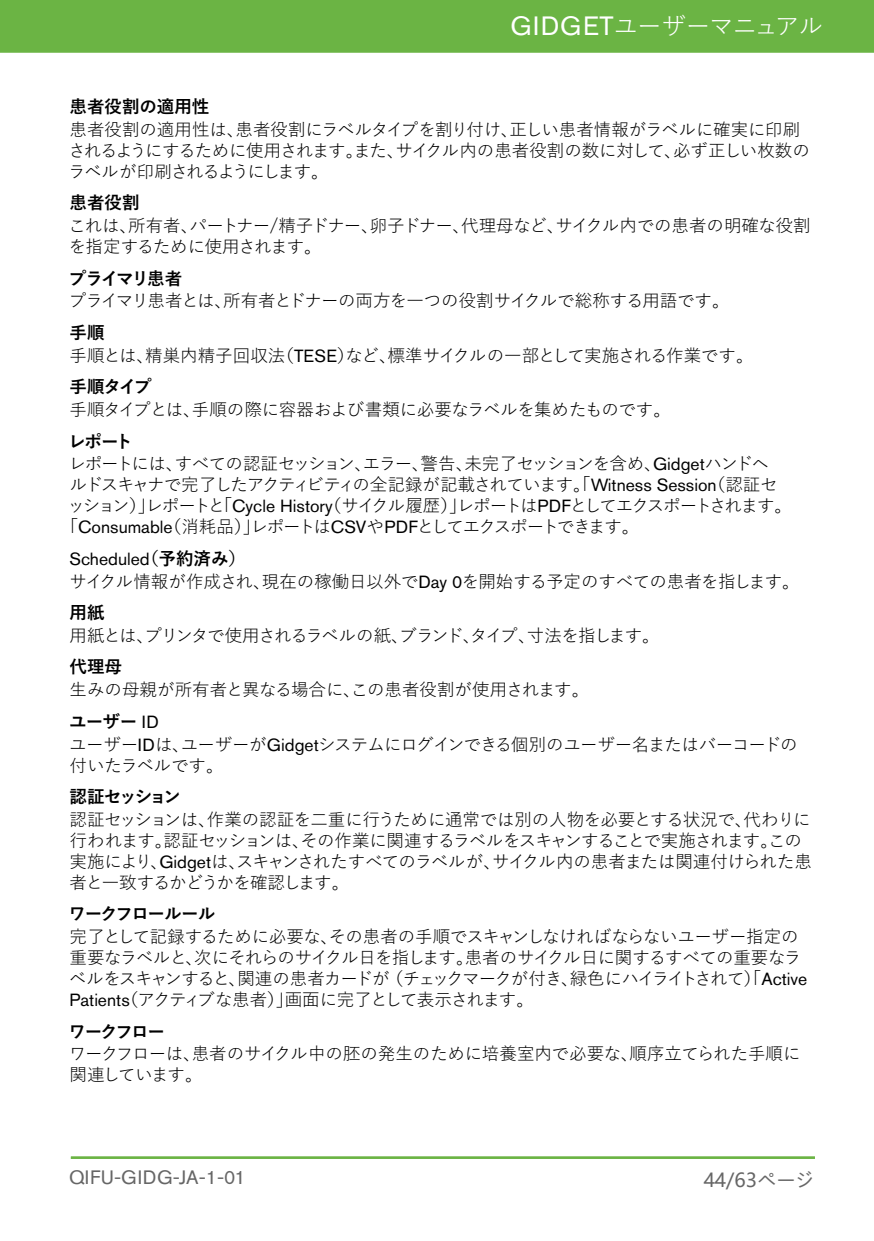
<style>
.page{position:relative;width:874px;height:1241px;background:#fff}
.page>*{position:absolute;margin:0;border:0;box-sizing:border-box;transform-origin:0 0}
.t1{font:24.5px "Yu Gothic";letter-spacing:-.04em;color:#fff}
.t2{font:19.25px "Akzidenz Grotesk Std";letter-spacing:.02em;color:#666}
.t3{font:19.25px "Microsoft Ya Hei";color:#666}
.t4{font:17.5px/21px "Yu Gothic";letter-spacing:-.045em;color:#000}
.t5{font:17.5px/21px "Yu Gothic";letter-spacing:-.025em;color:#000}
.t6{font:17.5px "Yu Gothic";letter-spacing:-.07em;color:#000}
.t7{font:17.5px "Yu Gothic";letter-spacing:-.005em;color:#000}
.t8{font:17.5px "Yu Gothic";letter-spacing:-.11em;color:#000}
.t9{font:17.5px/21px "Yu Gothic";letter-spacing:-.01em;color:#000}
.t10{font:17.5px "Yu Gothic";letter-spacing:-.085em;color:#000}
.t11{font:17.5px "Yu Gothic";letter-spacing:-.015em;color:#000}
.t12{font:17.5px "Yu Gothic";letter-spacing:-.1em;color:#000}
.BOLD_LEVEL_HEADINGS{font:700 17.5px "Yu Gothic";letter-spacing:-.055em;color:#000}
.BOLD_LEVEL_HEADINGS-2{font:17.5px "Akzidenz Grotesk Std";color:#000}
.BOLD_LEVEL_HEADINGS-3{font:700 17.5px "Yu Gothic";letter-spacing:-.08em;color:#000}
.BOLD_LEVEL_HEADINGS-4{font:700 17.5px "Yu Gothic";color:#000}
.BOLD_LEVEL_HEADINGS-5{font:700 17.5px "Yu Gothic";letter-spacing:-.11em;color:#000}
.BOLD_LEVEL_HEADINGS-6{font:700 17.5px "Yu Gothic";letter-spacing:-.13em;color:#000}
.s1{font-family:"Akzidenz Grotesk Std";font-size:26.25px}
.s2{font-family:"Akzidenz Grotesk Std"}
.s3{font-family:"Yu Gothic";font-weight:700}
.s4{font-family:"Akzidenz Grotesk Std";font-weight:400}
</style>
<div class="page">
<div style="left:0;top:0;width:873px;height:53px;background:#6bb444"></div>
<hr style="left:71px;top:1156px;width:743px;height:1px;background:#6bb444">
<hr style="left:71px;top:1157px;width:743px;height:1px;background:#6bb444">
<h1 class="t1" style="left:510px;top:4px;width:314px"><span class="s1">GIDGET</span>ユーザーマニュアル</h1>
<p class="BOLD_LEVEL_HEADINGS-4" style="left:69px;top:97px;width:141px">患者役割の適用性</p>
<p class="t5" style="left:68px;top:117px;width:742px">患者役割の適用性は、患者役割にラベルタイプを割り付け、正しい患者情報がラベルに確実に印刷されるようにするために使用されます。また、サイクル内の患者役割の数に対して、必ず正しい枚数のラベルが印刷されるようにします。</p>
<p class="BOLD_LEVEL_HEADINGS" style="left:69px;top:193px;width:71px">患者役割</p>
<p class="t5" style="left:68px;top:213px;width:743px">これは、所有者、パートナー/精子ドナー、卵子ドナー、代理母など、サイクル内での患者の明確な役割を指定するために使用されます。</p>
<p class="BOLD_LEVEL_HEADINGS-5" style="left:69px;top:268px;width:115px">プライマリ患者</p>
<p class="t4" style="left:69px;top:288px;width:662px">プライマリ患者とは、所有者とドナーの両方を一つの役割サイクルで総称する用語です。</p>
<p class="BOLD_LEVEL_HEADINGS" style="left:69px;top:322px;width:36px">手順</p>
<p class="t7" style="left:69px;top:339px;width:685px">手順とは、精巣内精子回収法（<span class="s2">TESE</span>）など、標準サイクルの一部として実施される作業です。</p>
<p class="BOLD_LEVEL_HEADINGS" style="left:69px;top:377px;width:83px">手順タイプ</p>
<p class="t5" style="left:69px;top:397px;width:602px">手順タイプとは、手順の際に容器および書類に必要なラベルを集めたものです。</p>
<p class="BOLD_LEVEL_HEADINGS" style="left:68px;top:431px;width:66px">レポート</p>
<p class="t10" style="left:69px;top:447px;width:701px">レポートには、すべての認証セッション、エラー、警告、未完了セッションを含め、<span class="s2">Gidget</span>ハンドヘ</p>
<p class="t6" style="left:69px;top:468px;width:709px">ルドスキャナで完了したアクティビティの全記録が記載されています。「<span class="s2">Witness Session</span>（認証セ</p>
<p class="t8" style="left:67px;top:489px;width:725px">ッション）」レポートと「<span class="s2">Cycle History</span>（サイクル履歴）」レポートは<span class="s2">PDF</span>としてエクスポートされます。</p>
<p class="t12" style="left:61px;top:510px;width:580px">「<span class="s2">Consumable</span>（消耗品）」レポートは<span class="s2">CSV</span>や<span class="s2">PDF</span>としてエクスポートできます。</p>
<p class="BOLD_LEVEL_HEADINGS-2" style="left:69px;top:548px;width:178px">Scheduled<span class="s3">（予約済み）</span></p>
<p class="t11" style="left:69px;top:565px;width:731px">サイクル情報が作成され、現在の稼働日以外で<span class="s2">Day 0</span>を開始する予定のすべての患者を指します。</p>
<p class="BOLD_LEVEL_HEADINGS" style="left:69px;top:602px;width:36px">用紙</p>
<p class="t6" style="left:69px;top:619px;width:591px">用紙とは、プリンタで使用されるラベルの紙、ブランド、タイプ、寸法を指します。</p>
<p class="BOLD_LEVEL_HEADINGS" style="left:69px;top:657px;width:54px">代理母</p>
<p class="t7" style="left:69px;top:673px;width:521px">生みの母親が所有者と異なる場合に、この患者役割が使用されます。</p>
<p class="BOLD_LEVEL_HEADINGS" style="left:69px;top:711px;width:91px">ユーザー <span class="s4">ID</span></p>
<p class="t4" style="left:69px;top:731px;width:729px">ユーザー<span class="s2">ID</span>は、ユーザーが<span class="s2">Gidget</span>システムにログインできる個別のユーザー名またはバーコードの付いたラベルです。</p>
<p class="BOLD_LEVEL_HEADINGS-6" style="left:69px;top:786px;width:113px">認証セッション</p>
<p class="t4" style="left:69px;top:806px;width:743px">認証セッションは、作業の認証を二重に行うために通常では別の人物を必要とする状況で、代わりに行われます。認証セッションは、その作業に関連するラベルをスキャンすることで実施されます。この実施により、<span class="s2">Gidget</span>は、スキャンされたすべてのラベルが、サイクル内の患者または関連付けられた患者と一致するかどうかを確認します。</p>
<p class="BOLD_LEVEL_HEADINGS-3" style="left:69px;top:903px;width:148px">ワークフロールール</p>
<p class="t4" style="left:69px;top:923px;width:739px">完了として記録するために必要な、その患者の手順でスキャンしなければならないユーザー指定の重要なラベルと、次にそれらのサイクル日を指します。患者のサイクル日に関するすべての重要なラベルをスキャンすると、関連の患者カードが （チェックマークが付き、緑色にハイライトされて）「<span class="s2">Active Patients</span>（アクティブな患者）」画面に完了として表示されます。</p>
<p class="BOLD_LEVEL_HEADINGS" style="left:69px;top:1021px;width:98px">ワークフロー</p>
<p class="t9" style="left:69px;top:1041px;width:733px">ワークフローは、患者のサイクル中の胚の発生のために培養室内で必要な、順序立てられた手順に関連しています。</p>
<p class="t2" style="left:69px;top:1165px;width:178px">QIFU-GIDG-JA-1-01</p>
<p class="t3" style="left:703px;top:1166px;width:113px">44/63ページ</p>
</div>
